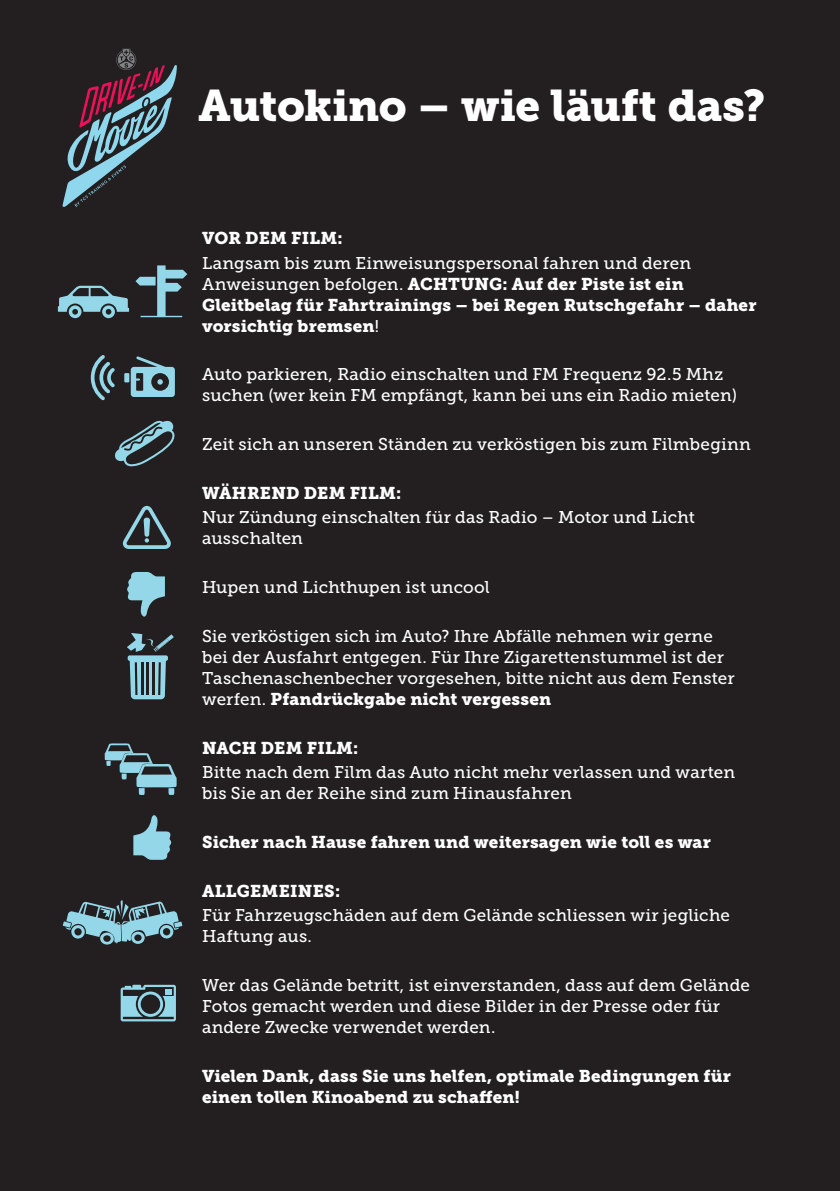
<style>
.page{position:relative;width:840px;height:1191px;background:#fff}
.page>*{position:absolute;margin:0;border:0;box-sizing:border-box;transform-origin:0 0}
.t1{font:44px "Museo Slab 900";letter-spacing:-.01em;color:#fff}
.t2{font:17px/21px "Museo Slab 500";letter-spacing:.005em;color:#fff}
.t3{font:17px/21px "Museo Slab 900";letter-spacing:.01em;color:#fff}
.s1{font-family:"Museo Slab 500"}
</style>
<div class="page">
<div style="left:0;top:0;width:839px;height:1191px;background:#231f20"></div>
<svg style="left:135px;top:265px;width:52px;height:52px"></svg>
<svg style="left:115px;top:420px;width:60px;height:46px"></svg>
<svg style="left:124px;top:356px;width:51px;height:41px"></svg>
<svg style="left:122px;top:506px;width:49px;height:43px"></svg>
<svg style="left:127px;top:572px;width:38px;height:45px"></svg>
<svg style="left:133px;top:815px;width:39px;height:45px"></svg>
<svg style="left:121px;top:984px;width:55px;height:37px"></svg>
<div style="left:165px;top:988px;width:7px;height:6px;background:#93d7e8"></div>
<svg style="left:127px;top:633px;width:47px;height:66px"></svg>
<hr style="left:158px;top:662px;width:3px;height:33px;background:#231f20">
<svg style="left:63px;top:900px;width:119px;height:44px"></svg>
<svg style="left:58px;top:286px;width:71px;height:32px"></svg>
<svg style="left:91px;top:355px;width:24px;height:45px"></svg>
<svg style="left:104px;top:743px;width:73px;height:52px"></svg>
<svg style="left:62px;top:48px;width:115px;height:159px"></svg>
<h1 class="t1" style="left:198px;top:80px;width:568px">Autokino – wie läuft das?</h1>
<p class="t3" style="left:202px;top:228px;width:142px">VOR DEM FILM:</p>
<p class="t2" style="left:202px;top:252px;width:490px">Langsam bis zum Einweisungspersonal fahren und deren</p>
<p class="t3" style="left:202px;top:273px;width:555px"><span class="s1">Anweisungen befolgen.</span> ACHTUNG: Auf der Piste ist ein<br>Gleitbelag für Fahrtrainings – bei Regen Rutschgefahr – daher vorsichtig bremsen<span class="s1">!</span></p>
<p class="t2" style="left:202px;top:364px;width:536px">Auto parkieren, Radio einschalten und FM Frequenz 92.5 Mhz suchen (wer kein FM empfängt, kann bei uns ein Radio mieten)</p>
<p class="t2" style="left:202px;top:434px;width:550px">Zeit sich an unseren Ständen zu verköstigen bis zum Filmbeginn</p>
<p class="t3" style="left:202px;top:483px;width:201px">WÄHREND DEM FILM:</p>
<p class="t2" style="left:202px;top:507px;width:494px">Nur Zündung einschalten für das Radio – Motor und Licht ausschalten</p>
<p class="t2" style="left:202px;top:577px;width:289px">Hupen und Lichthupen ist uncool</p>
<p class="t2" style="left:202px;top:626px;width:534px">Sie verköstigen sich im Auto? Ihre Abfälle nehmen wir gerne bei der Ausfahrt entgegen. Für Ihre Zigarettenstummel ist der<br>Taschenaschenbecher vorgesehen, bitte nicht aus dem Fenster</p>
<p class="t3" style="left:202px;top:689px;width:350px"><span class="s1">werfen.</span> Pfandrückgabe nicht vergessen</p>
<p class="t3" style="left:202px;top:737px;width:158px">NACH DEM FILM:</p>
<p class="t2" style="left:202px;top:762px;width:534px">Bitte nach dem Film das Auto nicht mehr verlassen und warten bis Sie an der Reihe sind zum Hinausfahren</p>
<p class="t3" style="left:202px;top:832px;width:510px">Sicher nach Hause fahren und weitersagen wie toll es war</p>
<p class="t3" style="left:202px;top:880px;width:139px">ALLGEMEINES:</p>
<p class="t2" style="left:202px;top:905px;width:529px">Für Fahrzeugschäden auf dem Gelände schliessen wir jegliche<br>Haftung aus.</p>
<p class="t2" style="left:202px;top:975px;width:549px">Wer das Gelände betritt, ist einverstanden, dass auf dem Gelände<br>Fotos gemacht werden und diese Bilder in der Presse oder für andere Zwecke verwendet werden.</p>
<p class="t3" style="left:202px;top:1065px;width:530px">Vielen Dank, dass Sie uns helfen, optimale Bedingungen für einen tollen Kinoabend zu schaffen!</p>
</div>
